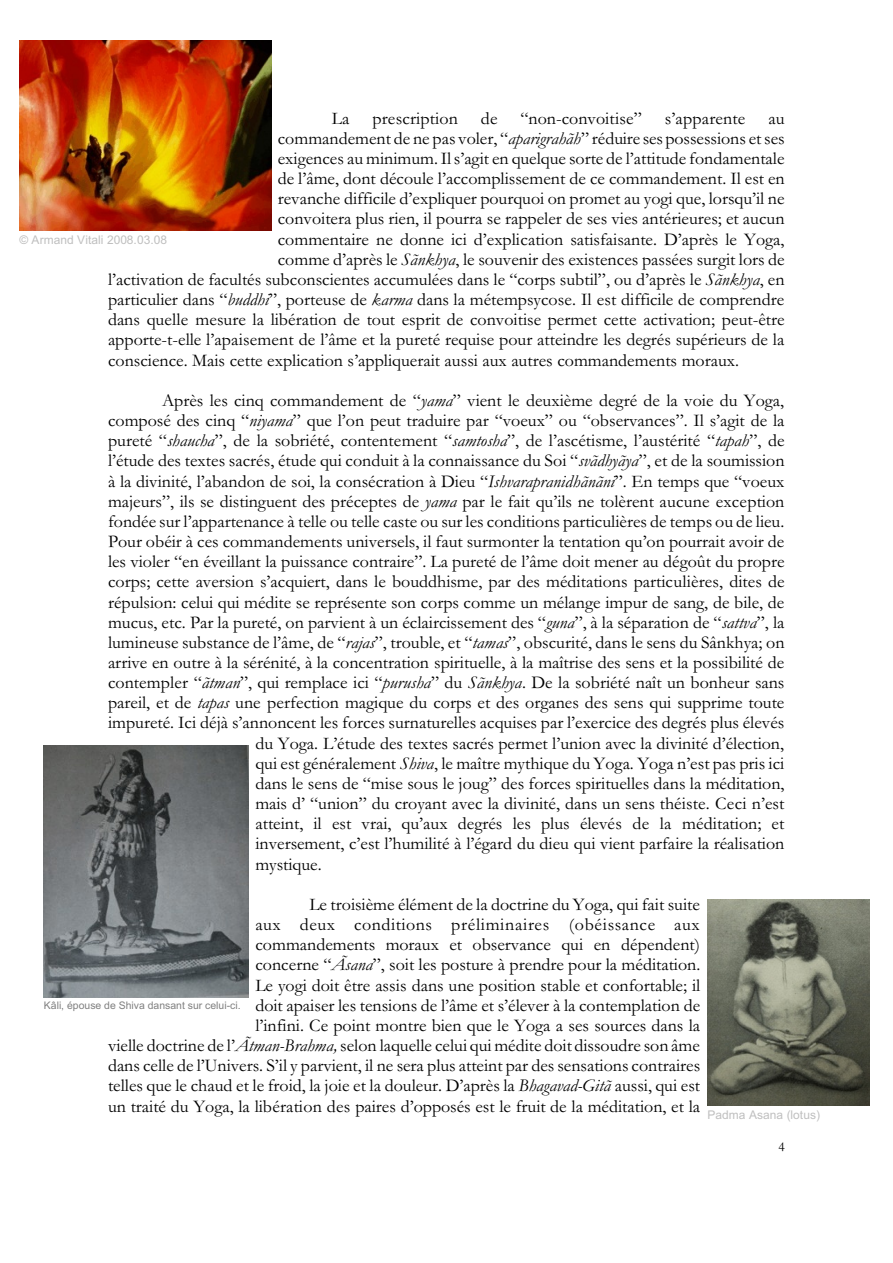
<style>
.page{position:relative;width:893px;height:1263px;background:#fff}
.page>*{position:absolute;margin:0;border:0;box-sizing:border-box;transform-origin:0 0}
.t1{font:18px/20.1px "Garamond";color:#000;text-align:right}
.t2{font:13.5px "Garamond";color:#000}
.t3{font:12px "Arial";color:#bfbfbf}
.t4{font:10.5px "Arial";color:#808080}
.s1{font-style:italic}
</style>
<div class="page">
<img style="left:19px;top:41px;width:252px;height:190px">
<img style="left:44px;top:745px;width:205px;height:252px">
<img style="left:707px;top:899px;width:162px;height:207px">
<p class="t1" style="left:332px;top:110px;width:19px">La</p>
<p class="t1" style="left:372px;top:110px;width:87px">prescription</p>
<p class="t1" style="left:481px;top:110px;width:18px">de</p>
<p class="t1" style="left:520px;top:110px;width:123px">“non-convoitise”</p>
<p class="t1" style="left:665px;top:110px;width:82px">s’apparente</p>
<p class="t1" style="left:768px;top:110px;width:18px">au</p>
<p class="t1" style="left:278px;top:130px;width:508px">commandement de ne pas voler, “<span class="s1">aparigrahãh</span>” réduire ses possessions et ses</p>
<p class="t1" style="left:278px;top:150px;width:508px">exigences au minimum. Il s’agit en quelque sorte de l’attitude fondamentale</p>
<p class="t1" style="left:278px;top:170px;width:508px">de l’âme, dont découle l’accomplissement de ce commandement. Il est en</p>
<p class="t1" style="left:278px;top:191px;width:508px">revanche difficile d’expliquer pourquoi on promet au yogi que, lorsqu’il ne</p>
<p class="t1" style="left:278px;top:211px;width:508px">convoitera plus rien, il pourra se rappeler de ses vies antérieures; et aucun</p>
<p class="t1" style="left:278px;top:231px;width:508px">commentaire ne donne ici d’explication satisfaisante. D’après le Yoga,</p>
<p class="t1" style="left:278px;top:251px;width:508px">comme d’après le <span class="s1">Sãnkhya</span>, le souvenir des existences passées surgit lors de</p>
<p class="t1" style="left:108px;top:271px;width:678px">l’activation de facultés subconscientes accumulées dans le “corps subtil”, ou d’après le <span class="s1">Sãnkhya</span>, en</p>
<p class="t1" style="left:108px;top:291px;width:678px">particulier dans “<span class="s1">buddhi</span>”, porteuse de <span class="s1">karma</span> dans la métempsycose. Il est difficile de comprendre</p>
<p class="t1" style="left:108px;top:312px;width:678px">dans quelle mesure la libération de tout esprit de convoitise permet cette activation; peut-être</p>
<p class="t1" style="left:108px;top:332px;width:678px">apporte-t-elle l’apaisement de l’âme et la pureté requise pour atteindre les degrés supérieurs de la</p>
<p class="t1" style="left:108px;top:352px;width:633px">conscience. Mais cette explication s’appliquerait aussi aux autres commandements moraux.</p>
<p class="t1" style="left:162px;top:392px;width:624px">Après les cinq commandement de “<span class="s1">yama</span>” vient le deuxième degré de la voie du Yoga,</p>
<p class="t1" style="left:108px;top:412px;width:678px">composé des cinq “<span class="s1">niyama</span>” que l’on peut traduire par “voeux” ou “observances”. Il s’agit de la</p>
<p class="t1" style="left:108px;top:433px;width:678px">pureté “<span class="s1">shaucha</span>”, de la sobriété, contentement “<span class="s1">samtosha</span>”, de l’ascétisme, l’austérité “<span class="s1">tapah</span>”, de</p>
<p class="t1" style="left:108px;top:453px;width:678px">l’étude des textes sacrés, étude qui conduit à la connaissance du Soi “<span class="s1">svãdhyãya</span>”, et de la soumission</p>
<p class="t1" style="left:108px;top:473px;width:678px">à la divinité, l’abandon de soi, la consécration à Dieu “<span class="s1">Ishvarapranidhãnãni</span>”. En temps que “voeux</p>
<p class="t1" style="left:108px;top:493px;width:678px">majeurs”, ils se distinguent des préceptes de <span class="s1">yama</span> par le fait qu’ils ne tolèrent aucune exception</p>
<p class="t1" style="left:108px;top:513px;width:678px">fondée sur l’appartenance à telle ou telle caste ou sur les conditions particulières de temps ou de lieu.</p>
<p class="t1" style="left:108px;top:533px;width:678px">Pour obéir à ces commandements universels, il faut surmonter la tentation qu’on pourrait avoir de</p>
<p class="t1" style="left:108px;top:554px;width:678px">les violer “en éveillant la puissance contraire”. La pureté de l’âme doit mener au dégoût du propre</p>
<p class="t1" style="left:108px;top:574px;width:678px">corps; cette aversion s’acquiert, dans le bouddhisme, par des méditations particulières, dites de</p>
<p class="t1" style="left:108px;top:594px;width:678px">répulsion: celui qui médite se représente son corps comme un mélange impur de sang, de bile, de</p>
<p class="t1" style="left:108px;top:614px;width:678px">mucus, etc. Par la pureté, on parvient à un éclaircissement des “<span class="s1">guna</span>”, à la séparation de “<span class="s1">sattva</span>”, la</p>
<p class="t1" style="left:108px;top:634px;width:678px">lumineuse substance de l’âme, de “<span class="s1">rajas</span>”, trouble, et “<span class="s1">tamas</span>”, obscurité, dans le sens du Sânkhya; on</p>
<p class="t1" style="left:108px;top:654px;width:678px">arrive en outre à la sérénité, à la concentration spirituelle, à la maîtrise des sens et la possibilité de</p>
<p class="t1" style="left:108px;top:674px;width:678px">contempler “<span class="s1">ãtman</span>”, qui remplace ici “<span class="s1">purusha</span>” du <span class="s1">Sãnkhya</span>. De la sobriété naît un bonheur sans</p>
<p class="t1" style="left:108px;top:695px;width:678px">pareil, et de <span class="s1">tapas</span> une perfection magique du corps et des organes des sens qui supprime toute</p>
<p class="t1" style="left:108px;top:715px;width:678px">impureté. Ici déjà s’annoncent les forces surnaturelles acquises par l’exercice des degrés plus élevés</p>
<p class="t1" style="left:255px;top:735px;width:530px">du Yoga. L’étude des textes sacrés permet l’union avec la divinité d’élection,</p>
<p class="t1" style="left:255px;top:755px;width:530px">qui est généralement <span class="s1">Shiva</span>, le maître mythique du Yoga. Yoga n’est pas pris ici</p>
<p class="t1" style="left:255px;top:775px;width:531px">dans le sens de “mise sous le joug” des forces spirituelles dans la méditation,</p>
<p class="t1" style="left:255px;top:795px;width:530px">mais d’ “union” du croyant avec la divinité, dans un sens théiste. Ceci n’est</p>
<p class="t1" style="left:255px;top:816px;width:530px">atteint, il est vrai, qu’aux degrés les plus élevés de la méditation; et</p>
<p class="t1" style="left:255px;top:836px;width:530px">inversement, c’est l’humilité à l’égard du dieu qui vient parfaire la réalisation</p>
<p class="t1" style="left:255px;top:856px;width:68px">mystique.</p>
<p class="t1" style="left:108px;top:896px;width:594px">Le troisième élément de la doctrine du Yoga, qui fait suite<br>aux deux conditions préliminaires (obéissance aux<br>commandements moraux et observance qui en dépendent)<br>concerne “<span class="s1">Ãsana</span>”, soit les posture à prendre pour la méditation.<br>Le yogi doit être assis dans une position stable et confortable; il<br>doit apaiser les tensions de l’âme et s’élever à la contemplation de<br>l’infini. Ce point montre bien que le Yoga a ses sources dans la<br>vielle doctrine de l’<span class="s1">Ãtman-Brahma,</span> selon laquelle celui qui médite doit dissoudre son âme dans celle de l’Univers. S’il y parvient, il ne sera plus atteint par des sensations contraires telles que le chaud et le froid, la joie et la douleur. D’après la <span class="s1">Bhagavad-Gitã</span> aussi, qui est un traité du Yoga, la libération des paires d’opposés est le fruit de la méditation, et la</p>
<p class="t3" style="left:19px;top:235px;width:149px">© Armand Vitali 2008.03.08</p>
<p class="t4" style="left:44px;top:1001px;width:198px">Kâli, épouse de Shiva dansant sur celui-ci.</p>
<p class="t3" style="left:707px;top:1110px;width:114px">Padma Asana (lotus)</p>
<p class="t2" style="left:778px;top:1142px;width:8px">4</p>
</div>
